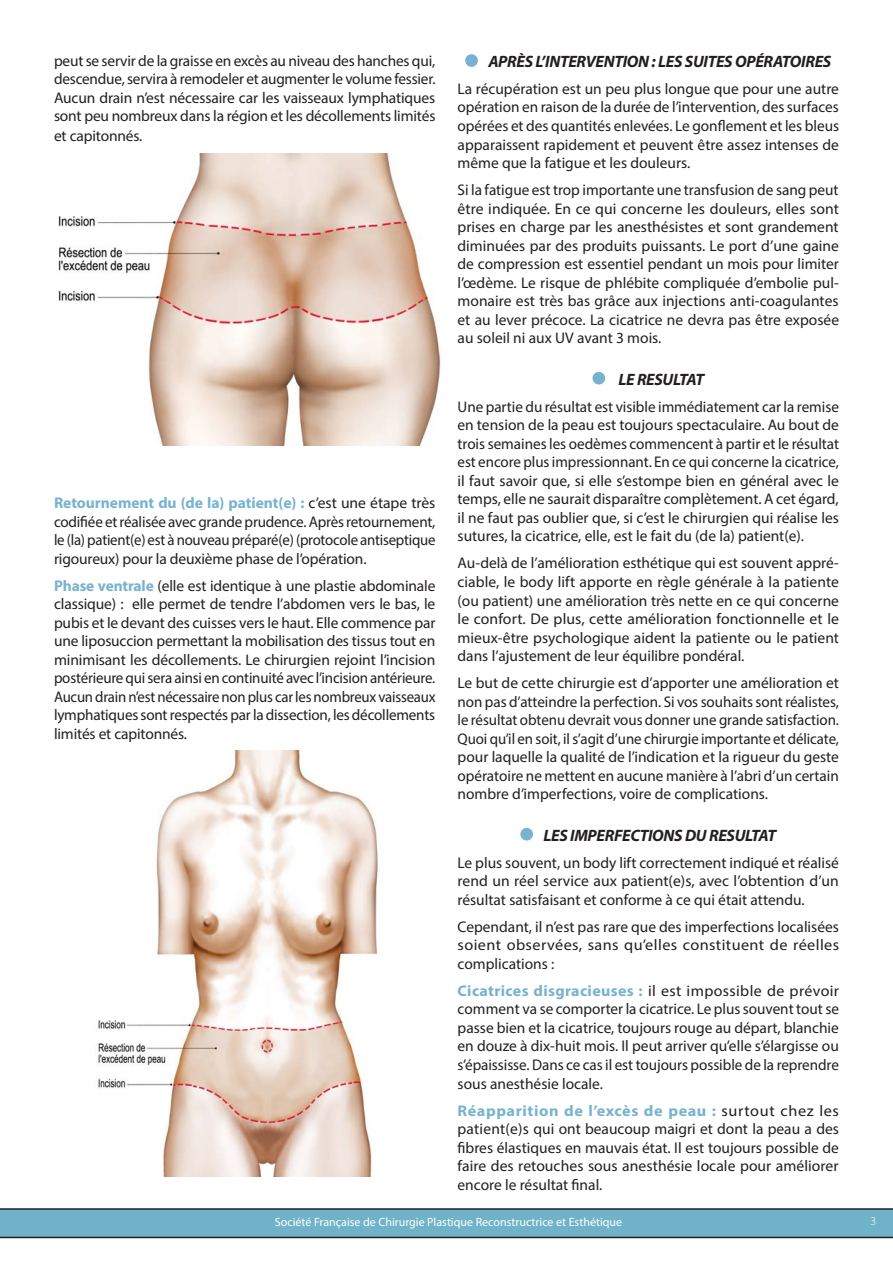
<style>
.page{position:relative;width:893px;height:1263px;background:#fff}
.page>*{position:absolute;margin:0;border:0;box-sizing:border-box;transform-origin:0 0}
.t1{font:italic 700 16.5px "Myriad Pro";letter-spacing:-.02em;color:#231f20}
.t2{font:15.45px/18.6px "Myriad Pro";color:#231f20;text-align:justify}
.t3{font:15.45px/18.6px "Myriad Pro";color:#231f20;text-align:justify;scale:1.05 1}
.t4{font:12px "Myriad Pro";color:#fff}
.t5{font:300 12px "Myriad Pro";color:#fff}
.s1{font-weight:700;color:#77b3d0}
</style>
<div class="page">
<img style="left:58px;top:153px;width:383px;height:292px">
<img style="left:97px;top:750px;width:281px;height:426px">
<div style="left:465px;top:54px;width:13px;height:13px;background:#77b3d0;border-radius:50%"></div>
<div style="left:592px;top:372px;width:13px;height:13px;background:#77b3d0;border-radius:50%"></div>
<div style="left:520px;top:828px;width:13px;height:12px;background:#77b3d0;border-radius:50%"></div>
<svg style="left:0;top:1208px;width:893px;height:30px;background:#69a4b8"></svg>
<p class="t1" style="left:488px;top:51px;width:344px">APRÈS L’INTERVENTION : LES SUITES OPÉRATOIRES</p>
<p class="t2" style="left:458px;top:79px;width:383px">La récupération est un peu plus longue que pour une autre opération en raison de la durée de l’intervention, des surfaces opérées et des quantités enlevées. Le gonflement et les bleus apparaissent rapidement et peuvent être assez intenses de même que la fatigue et les douleurs.</p>
<p class="t2" style="left:458px;top:180px;width:383px">Si la fatigue est trop importante une transfusion de sang peut être indiquée. En ce qui concerne les douleurs, elles sont prises en charge par les anesthésistes et sont grandement diminuées par des produits puissants. Le port d’une gaine de compression est essentiel pendant un mois pour limiter l’œdème. Le risque de phlébite compliquée d’embolie pul&shy;monaire est très bas grâce aux injections anti-coagulantes et au lever précoce. La cicatrice ne devra pas être exposée au soleil ni aux UV avant 3 mois.</p>
<p class="t1" style="left:618px;top:368px;width:87px">LE RESULTAT</p>
<p class="t2" style="left:458px;top:397px;width:383px">Une partie du résultat est visible immédiatement car la remise en tension de la peau est toujours spectaculaire. Au bout de trois semaines les oedèmes commencent à partir et le résultat est encore plus impressionnant. En ce qui concerne la cicatrice, il faut savoir que, si elle s’estompe bien en général avec le temps, elle ne saurait disparaître complètement. A cet égard, il ne faut pas oublier que, si c’est le chirurgien qui réalise les sutures, la cicatrice, elle, est le fait du (de la) patient(e).</p>
<p class="t2" style="left:458px;top:554px;width:383px">Au-delà de l’amélioration esthétique qui est souvent appré&shy;ciable, le body lift apporte en règle générale à la patiente (ou patient) une amélioration très nette en ce qui concerne le confort. De plus, cette amélioration fonctionnelle et le mieux-être psychologique aident la patiente ou le patient dans l’ajustement de leur équilibre pondéral.</p>
<p class="t2" style="left:458px;top:673px;width:383px">Le but de cette chirurgie est d’apporter une amélioration et non pas d’atteindre la perfection. Si vos souhaits sont réalistes, le résultat obtenu devrait vous donner une grande satisfaction.<br>Quoi qu’il en soit, il s’agit d’une chirurgie importante et délicate, pour laquelle la qualité de l’indication et la rigueur du geste opératoire ne mettent en aucune manière à l’abri d’un certain nombre d’imperfections, voire de complications.</p>
<p class="t1" style="left:543px;top:824px;width:234px">LES IMPERFECTIONS DU RESULTAT</p>
<p class="t2" style="left:458px;top:853px;width:383px">Le plus souvent, un body lift correctement indiqué et réalisé rend un réel service aux patient(e)s, avec l’obtention d’un résultat satisfaisant et conforme à ce qui était attendu.</p>
<p class="t2" style="left:458px;top:917px;width:383px">Cependant, il n’est pas rare que des imperfections localisées soient observées, sans qu’elles constituent de réelles complications :</p>
<p class="t2" style="left:458px;top:981px;width:383px"><span class="s1">Cicatrices disgracieuses :</span> il est impossible de prévoir comment va se comporter la cicatrice. Le plus souvent tout se passe bien et la cicatrice, toujours rouge au départ, blanchie en douze à dix-huit mois. Il peut arriver qu’elle s’élargisse ou s’épaississe. Dans ce cas il est toujours possible de la reprendre sous anesthésie locale.</p>
<p class="t3" style="left:458px;top:1101px;width:365px"><span class="s1">Réapparition de l’excès de peau :</span> surtout chez les patient(e)s qui ont beaucoup maigri et dont la peau a des fibres élastiques en mauvais état. Il est toujours possible de faire des retouches sous anesthésie locale pour améliorer encore le résultat final.</p>
<p class="t4" style="left:275px;top:1215px;width:349px">Société Française de Chirurgie Plastique Reconstructrice et Esthétique</p>
<p class="t5" style="left:870px;top:1214px;width:7px">3</p>
<p class="t2" style="left:54px;top:51px;width:383px">peut se servir de la graisse en excès au niveau des hanches qui, descendue, servira à remodeler et augmenter le volume fessier.<br>Aucun drain n’est nécessaire car les vaisseaux lymphatiques sont peu nombreux dans la région et les décollements limités et capitonnés.</p>
<p class="t2" style="left:54px;top:493px;width:383px"><span class="s1">Retournement du (de la) patient(e) :</span> c’est une étape très codifiée et réalisée avec grande prudence. Après retournement, le (la) patient(e) est à nouveau préparé(e) (protocole antiseptique rigoureux) pour la deuxième phase de l’opération.</p>
<p class="t2" style="left:54px;top:576px;width:383px"><span class="s1">Phase ventrale</span> (elle est identique à une plastie abdominale classique) : elle permet de tendre l’abdomen vers le bas, le pubis et le devant des cuisses vers le haut. Elle commence par une liposuccion permettant la mobilisation des tissus tout en minimisant les décollements. Le chirurgien rejoint l’incision postérieure qui sera ainsi en continuité avec l’incision antérieure.<br>Aucun drain n’est nécessaire non plus car les nombreux vaisseaux lymphatiques sont respectés par la dissection, les décollements limités et capitonnés.</p>
</div>
